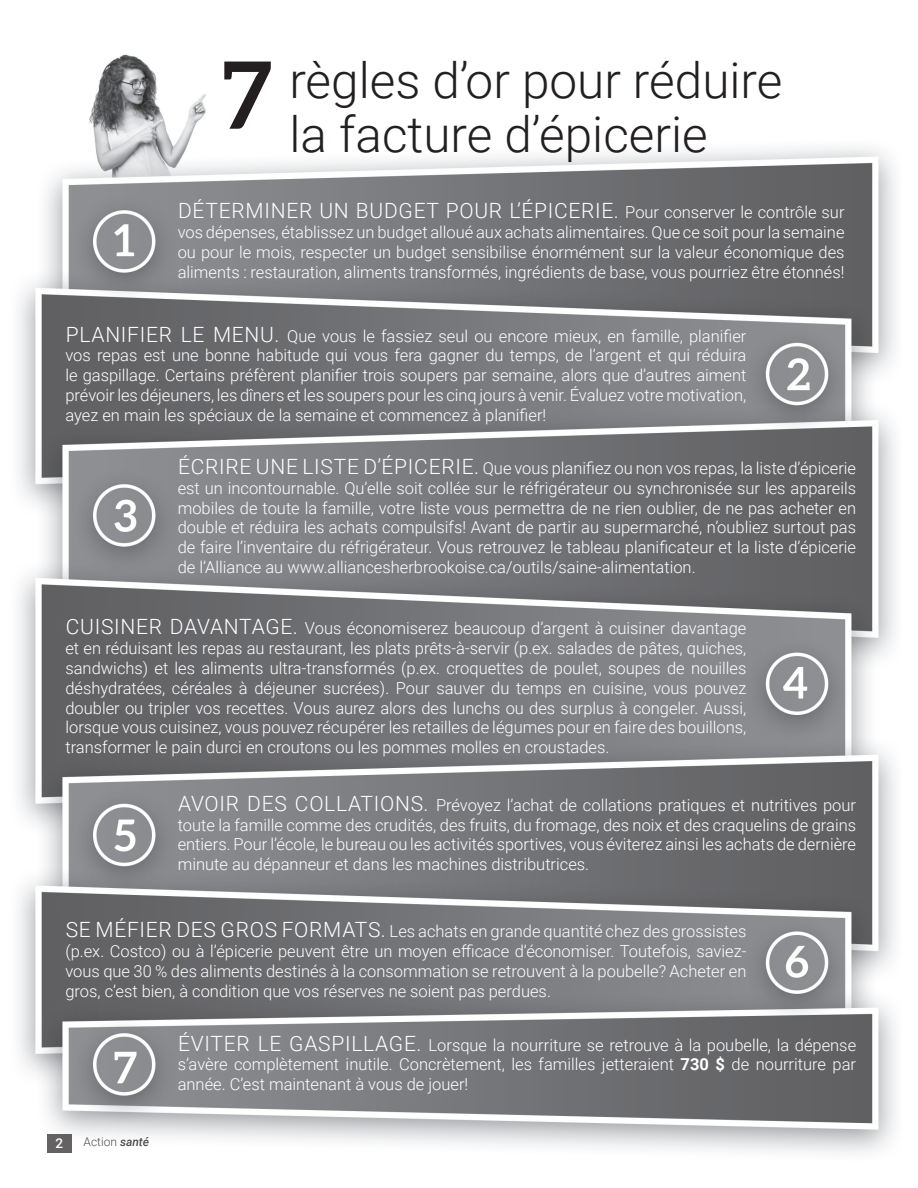
<style>
.page{position:relative;width:918px;height:1188px;background:#fff}
.page>*{position:absolute;margin:0;border:0;box-sizing:border-box;transform-origin:0 0}
.titre{font:700 93px "Aleo";color:#231f20}
.titre-2{font:300 49.5px/54px "Roboto";color:#231f20}
.titre-3{font:300 21px "Roboto";letter-spacing:.035em;color:#fff}
.titre-4{font:300 16.5px/19.8px "Roboto";color:#fff;text-align:justify}
.t1{font:500 13.5px "Roboto";color:#fff}
.t2{font:300 12px "Roboto";color:#231f20}
.s1{font-size:16.5px}
.s2{font-size:21px}
.s3{font-weight:700}
.s4{font-weight:500;font-style:italic}
</style>
<div class="page">
<img style="left:19px;top:54px;width:876px;height:1099px">
<div style="left:47px;top:1134px;width:24px;height:19px;background:#656263"></div>
<p class="titre-2" style="left:289px;top:52px;width:494px">règles d’or pour réduire la facture d’épicerie</p>
<p class="titre-3" style="left:178px;top:196px;width:668px">DÉTERMINER UN BUDGET POUR L’ÉPICERIE. <span class="s1">Pour conserver le contrôle sur</span></p>
<p class="titre-4" style="left:178px;top:222px;width:668px">vos dépenses, établissez un budget alloué aux achats alimentaires. Que ce soit pour la semaine ou pour le mois, respecter un budget sensibilise énormément sur la valeur économique des aliments : restauration, aliments transformés, ingrédients de base, vous pourriez être étonnés!</p>
<p class="titre" style="left:222px;top:41px;width:52px">7</p>
<p class="titre-4" style="left:65px;top:325px;width:682px"><span class="s2">PLANIFIER LE MENU.</span> Que vous le fassiez seul ou encore mieux, en famille, planifier vos repas est une bonne habitude qui vous fera gagner du temps, de l’argent et qui réduira le gaspillage. Certains préfèrent planifier trois soupers par semaine, alors que d’autres aiment prévoir les déjeuners, les dîners et les soupers pour les cinq jours à venir. Évaluez votre motivation, ayez en main les spéciaux de la semaine et commencez à planifier!</p>
<p class="titre-4" style="left:178px;top:458px;width:680px"><span class="s2">ÉCRIRE UNE LISTE D’ÉPICERIE.</span> Que vous planifiez ou non vos repas, la liste d’épicerie est un incontournable. Qu’elle soit collée sur le réfrigérateur ou synchronisée sur les appareils mobiles de toute la famille, votre liste vous permettra de ne rien oublier, de ne pas acheter en double et réduira les achats compulsifs! Avant de partir au supermarché, n’oubliez surtout pas de faire l’inventaire du réfrigérateur. Vous retrouvez le tableau planificateur et la liste d’épicerie de l’Alliance au www.alliancesherbrookoise.ca/outils/saine-alimentation.</p>
<p class="titre-4" style="left:65px;top:618px;width:682px"><span class="s2">CUISINER DAVANTAGE.</span> Vous économiserez beaucoup d’argent à cuisiner davantage et en réduisant les repas au restaurant, les plats prêts-à-servir (p.ex. salades de pâtes, quiches, sandwichs) et les aliments ultra-transformés (p.ex. croquettes de poulet, soupes de nouilles déshydratées, céréales à déjeuner sucrées). Pour sauver du temps en cuisine, vous pouvez doubler ou tripler vos recettes. Vous aurez alors des lunchs ou des surplus à congeler. Aussi, lorsque vous cuisinez, vous pouvez récupérer les retailles de légumes pour en faire des bouillons, transformer le pain durci en croutons ou les pommes molles en croustades.</p>
<p class="titre-4" style="left:178px;top:794px;width:680px"><span class="s2">AVOIR DES COLLATIONS.</span> Prévoyez l’achat de collations pratiques et nutritives pour toute la famille comme des crudités, des fruits, du fromage, des noix et des craquelins de grains entiers. Pour l’école, le bureau ou les activités sportives, vous éviterez ainsi les achats de dernière minute au dépanneur et dans les machines distributrices.</p>
<p class="titre-4" style="left:65px;top:921px;width:682px"><span class="s2">SE MÉFIER DES GROS FORMATS.</span> Les achats en grande quantité chez des grossistes (p.ex. Costco) ou à l’épicerie peuvent être un moyen efficace d’économiser. Toutefois, saviez&shy;vous que 30 % des aliments destinés à la consommation se retrouvent à la poubelle? Acheter en gros, c’est bien, à condition que vos réserves ne soient pas perdues.</p>
<p class="titre-4" style="left:178px;top:1034px;width:680px"><span class="s2">ÉVITER LE GASPILLAGE.</span> Lorsque la nourriture se retrouve à la poubelle, la dépense s’avère complètement inutile. Concrètement, les familles jetteraient <span class="s3">730 $</span> de nourriture par année. C’est maintenant à vous de jouer!</p>
<p class="t1" style="left:56px;top:1134px;width:9px">2</p>
<p class="t2" style="left:84px;top:1133px;width:67px">Action <span class="s4">santé</span></p>
</div>
